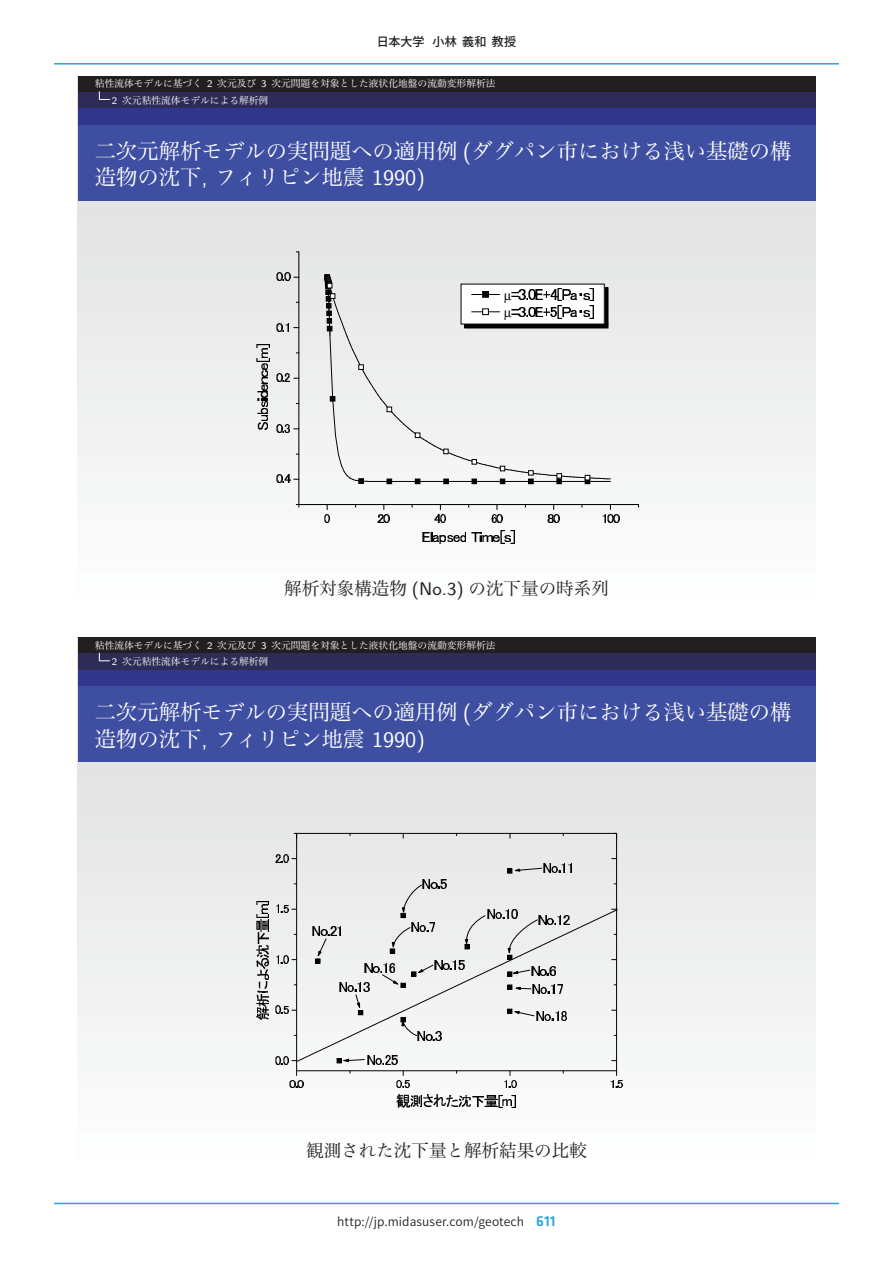
<style>
.page{position:relative;width:893px;height:1263px;background:#fff}
.page>*{position:absolute;margin:0;border:0;box-sizing:border-box;transform-origin:0 0}
.t1{font:21.3px/26.4px "Hira Min Pro N W3 90 msp RKSJ H";color:#fff}
.t2{font:17.55px "Hira Min Pro N W3 90 msp RKSJ H";color:#231f20}
.t3{font:12px "Source Han Sans JP";letter-spacing:.01em;color:#231f20}
.t4{font:500 12px "Koz Go Pro";letter-spacing:.01em;color:#231f20}
.t5{font:9.75px/16.4px "Hira Min Pro N W3 90 msp RKSJ H";color:#fff}
.s1{font-family:"CMSS8";font-size:10.2px}
.s2{font-family:"CMSS10";font-size:22.2px}
.s3{font-family:"CMSS9";font-size:18.3px}
.s4{font-family:"Klavika";font-weight:500;font-size:15px;color:#2aa2db}
</style>
<div class="page">
<hr style="left:54px;top:63px;width:785px;height:2px;background:#2aa2db">
<hr style="left:54px;top:1203px;width:785px;height:1px;background:#2aa2db">
<div style="left:78px;top:76px;width:737px;height:554px;background:linear-gradient(to right,#f1f2f2,#f2f2f2)"></div>
<div style="left:78px;top:76px;width:737px;height:16px;background:#231f20"></div>
<div style="left:78px;top:92px;width:737px;height:17px;background:#2e2c56"></div>
<svg style="left:99px;top:91px;width:11px;height:9px"></svg>
<div style="left:78px;top:109px;width:737px;height:16px;background:#32358c"></div>
<div style="left:78px;top:125px;width:737px;height:76px;background:#3e4ea1"></div>
<svg style="left:324px;top:515px;width:6px;height:8px"></svg>
<svg style="left:378px;top:515px;width:12px;height:8px"></svg>
<svg style="left:435px;top:515px;width:11px;height:8px"></svg>
<svg style="left:491px;top:515px;width:12px;height:8px"></svg>
<svg style="left:548px;top:515px;width:11px;height:8px"></svg>
<svg style="left:602px;top:515px;width:17px;height:8px"></svg>
<svg style="left:276px;top:323px;width:12px;height:8px"></svg>
<hr style="left:299px;top:504px;width:339px;height:1px;background:#030303">
<svg style="left:276px;top:475px;width:22px;height:8px"></svg>
<svg style="left:276px;top:424px;width:22px;height:8px"></svg>
<svg style="left:276px;top:374px;width:22px;height:8px"></svg>
<svg style="left:276px;top:272px;width:22px;height:9px"></svg>
<hr style="left:298px;top:252px;width:1px;height:252px;background:#030303">
<svg style="left:256px;top:344px;width:13px;height:85px"></svg>
<svg style="left:422px;top:531px;width:92px;height:12px"></svg>
<svg style="left:78px;top:762px;width:737px;height:346px"></svg>
<div style="left:78px;top:637px;width:737px;height:17px;background:#231f20"></div>
<div style="left:78px;top:654px;width:737px;height:16px;background:#2e2c56"></div>
<svg style="left:99px;top:653px;width:11px;height:8px"></svg>
<div style="left:78px;top:670px;width:737px;height:16px;background:#32358c"></div>
<div style="left:78px;top:686px;width:737px;height:76px;background:#3e4ea1"></div>
<svg style="left:290px;top:1071px;width:13px;height:17px"></svg>
<svg style="left:396px;top:1071px;width:13px;height:17px"></svg>
<svg style="left:504px;top:1071px;width:12px;height:17px"></svg>
<svg style="left:611px;top:1071px;width:12px;height:17px"></svg>
<hr style="left:297px;top:1070px;width:320px;height:1px;background:#030303">
<svg style="left:276px;top:1056px;width:20px;height:8px"></svg>
<svg style="left:276px;top:1006px;width:20px;height:7px"></svg>
<svg style="left:276px;top:955px;width:20px;height:8px"></svg>
<svg style="left:276px;top:905px;width:20px;height:8px"></svg>
<svg style="left:276px;top:854px;width:20px;height:8px"></svg>
<hr style="left:296px;top:833px;width:1px;height:238px;background:#030303">
<hr style="left:297px;top:833px;width:320px;height:1px;background:#030303">
<hr style="left:616px;top:833px;width:1px;height:238px;background:#030303">
<svg style="left:337px;top:1062px;width:60px;height:2px"></svg>
<svg style="left:507px;top:863px;width:64px;height:10px"></svg>
<div style="left:312px;top:879px;width:257px;height:30px;background:#ebebeb"></div>
<svg style="left:296px;top:909px;width:322px;height:153px"></svg>
<svg style="left:256px;top:901px;width:13px;height:118px"></svg>
<svg style="left:396px;top:1095px;width:119px;height:12px"></svg>
<svg style="left:325px;top:275px;width:285px;height:209px"></svg>
<p class="t4" style="left:377px;top:34px;width:141px">日本大学 小林 義和 教授</p>
<p class="t5" style="left:112px;top:75px;width:385px;text-indent:-17px">粘性流体モデルに基づく <span class="s1">2</span> 次元及び <span class="s1">3</span> 次元問題を対象とした液状化地盤の流動変形解析法<br><span class="s1">2</span> 次元粘性流体モデルによる解析例</p>
<h1 class="t1" style="left:95px;top:136px;width:698px">二次元解析モデルの実問題への適用例 <span class="s2">(</span>ダグパン市における浅い基礎の構造物の沈下<span class="s2">,</span> フィリピン地震 <span class="s2">1990)</span></h1>
<h2 class="t2" style="left:284px;top:574px;width:326px">解析対象構造物 <span class="s3">(No.3)</span> の沈下量の時系列</h2>
<p class="t5" style="left:112px;top:636px;width:385px;text-indent:-17px">粘性流体モデルに基づく <span class="s1">2</span> 次元及び <span class="s1">3</span> 次元問題を対象とした液状化地盤の流動変形解析法<br><span class="s1">2</span> 次元粘性流体モデルによる解析例</p>
<h1 class="t1" style="left:95px;top:697px;width:698px">二次元解析モデルの実問題への適用例 <span class="s2">(</span>ダグパン市における浅い基礎の構造物の沈下<span class="s2">,</span> フィリピン地震 <span class="s2">1990)</span></h1>
<h2 class="t2" style="left:306px;top:1136px;width:282px">観測された沈下量と解析結果の比較</h2>
<p class="t3" style="left:337px;top:1214px;width:220px">http://jp.midasuser.com/geotech　<span class="s4">611</span></p>
</div>
